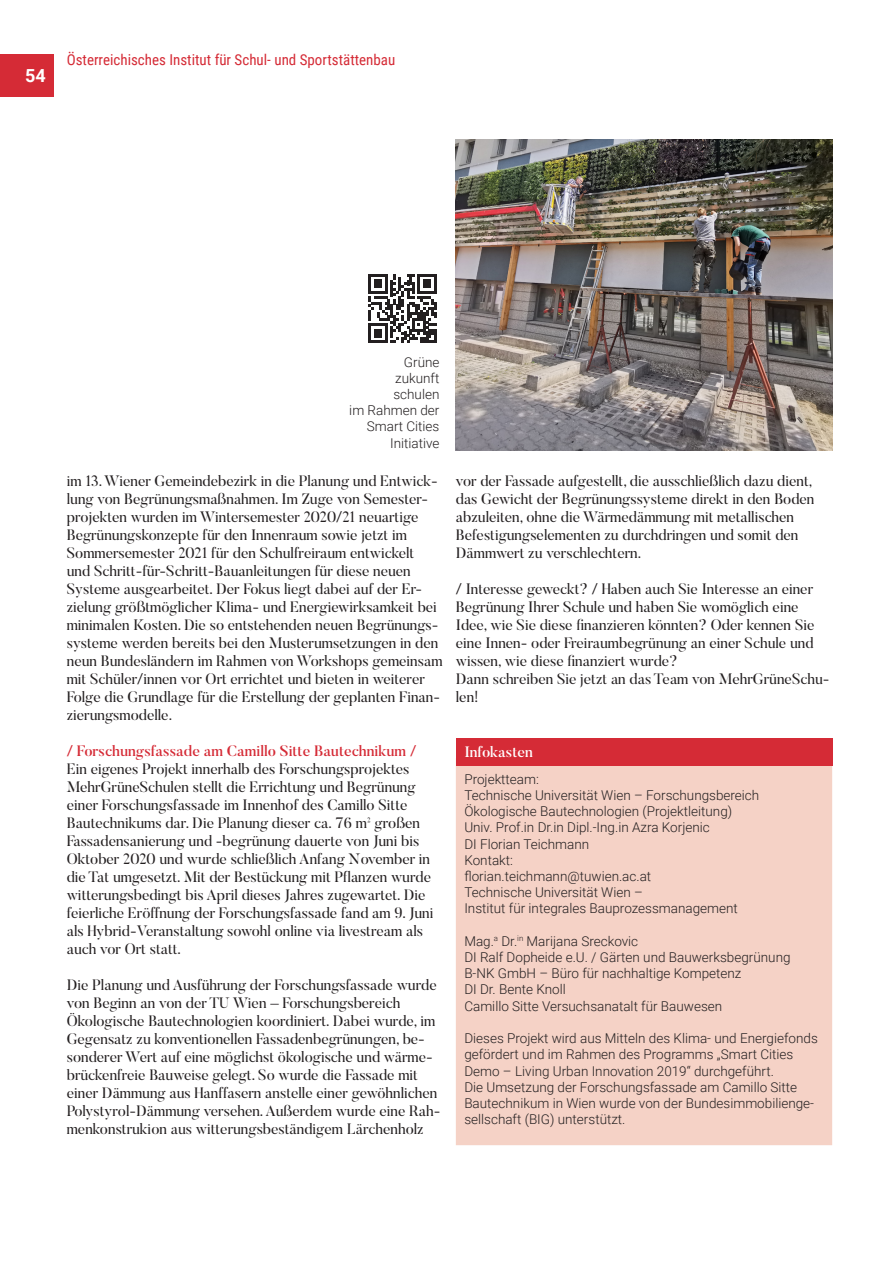
<style>
.page{position:relative;width:893px;height:1263px;background:#fff}
.page>*{position:absolute;margin:0;border:0;box-sizing:border-box;transform-origin:0 0}
.t1{font:700 18px "Roboto";color:#fff}
.t2{font:15px/18px "Butler";color:#231f20}
.t3{font:15px "Roboto Condensed";color:#d52b36}
.t4{font:500 15px "Butler";color:#fff}
.t5{font:300 13.5px/16.2px "Roboto";color:#231f20}
.s1{font-weight:500;color:#d52b36}
</style>
<div class="page">
<div style="left:0;top:54px;width:54px;height:43px;background:#d52b36"></div>
<img style="left:456px;top:139px;width:376px;height:311px">
<div style="left:456px;top:765px;width:376px;height:380px;background:#f5d2c6"></div>
<div style="left:456px;top:738px;width:376px;height:27px;background:#d52b36"></div>
<svg style="left:369px;top:274px;width:68px;height:69px"></svg>
<p class="t1" style="left:25px;top:63px;width:22px">54</p>
<p class="t3" style="left:67px;top:49px;width:330px">Österreichisches Institut für Schul- und Sportstättenbau</p>
<p class="t5" style="left:349px;top:353px;width:92px;text-align:right">Grüne<br>zukunft schulen<br>im Rahmen der<br>Smart Cities<br>Initiative</p>
<p class="t2" style="left:67px;top:472px;width:377px">im 13. Wiener Gemeindebezirk in die Planung und Entwick&shy;lung von Begrünungsmaßnahmen. Im Zuge von Semester&shy;projekten wurden im Wintersemester 2020/21 neuartige Begrünungskonzepte für den Innenraum sowie jetzt im Sommersemester 2021 für den Schulfreiraum entwickelt<br>und Schritt-für-Schritt-Bauanleitungen für diese neuen Systeme ausgearbeitet. Der Fokus liegt dabei auf der Er&shy;zielung größtmöglicher Klima- und Energiewirksamkeit bei minimalen Kosten. Die so entstehenden neuen Begrünungs&shy;systeme werden bereits bei den Musterumsetzungen in den neun Bundesländern im Rahmen von Workshops gemeinsam mit Schüler/innen vor Ort errichtet und bieten in weiterer Folge die Grundlage für die Erstellung der geplanten Finan&shy;zierungsmodelle.</p>
<p class="t2" style="left:67px;top:742px;width:368px"><span class="s1">/ Forschungsfassade am Camillo Sitte Bautechnikum / </span>Ein eigenes Projekt innerhalb des Forschungsprojektes MehrGrüneSchulen stellt die Errichtung und Begrünung einer Forschungsfassade im Innenhof des Camillo Sitte Bautechnikums dar. Die Planung dieser ca. 76 m² großen Fassadensanierung und -begrünung dauerte von Juni bis Oktober 2020 und wurde schließlich Anfang November in die Tat umgesetzt. Mit der Bestückung mit Pflanzen wurde witterungsbedingt bis April dieses Jahres zugewartet. Die feierliche Eröffnung der Forschungsfassade fand am 9. Juni als Hybrid-Veranstaltung sowohl online via livestream als auch vor Ort statt.</p>
<p class="t2" style="left:67px;top:976px;width:375px">Die Planung und Ausführung der Forschungsfassade wurde von Beginn an von der TU Wien – Forschungsbereich Ökologische Bautechnologien koordiniert. Dabei wurde, im Gegensatz zu konventionellen Fassadenbegrünungen, be&shy;sonderer Wert auf eine möglichst ökologische und wärme&shy;brückenfreie Bauweise gelegt. So wurde die Fassade mit einer Dämmung aus Hanffasern anstelle einer gewöhnlichen Polystyrol-Dämmung versehen. Außerdem wurde eine Rah&shy;menkonstrukion aus witterungsbeständigem Lärchenholz</p>
<p class="t2" style="left:456px;top:472px;width:360px">vor der Fassade aufgestellt, die ausschließlich dazu dient, das Gewicht der Begrünungssysteme direkt in den Boden abzuleiten, ohne die Wärmedämmung mit metallischen Befestigungselementen zu durchdringen und somit den Dämmwert zu verschlechtern.</p>
<p class="t2" style="left:456px;top:580px;width:360px">/ Interesse geweckt? / Haben auch Sie Interesse an einer Begrünung Ihrer Schule und haben Sie womöglich eine Idee, wie Sie diese finanzieren könnten? Oder kennen Sie eine Innen- oder Freiraumbegrünung an einer Schule und wissen, wie diese finanziert wurde?</p>
<p class="t2" style="left:456px;top:670px;width:375px">Dann schreiben Sie jetzt an das Team von MehrGrüneSchu&shy;len!</p>
<p class="t4" style="left:464px;top:742px;width:70px">Infokasten</p>
<p class="t5" style="left:464px;top:770px;width:76px">Projektteam:</p>
<p class="t5" style="left:464px;top:787px;width:296px">Technische Universität Wien – Forschungsbereich<br>Ökologische Bautechnologien (Projektleitung)</p>
<p class="t5" style="left:464px;top:819px;width:247px">Univ. Prof.in Dr.in Dipl.-Ing.in Azra Korjenic</p>
<p class="t5" style="left:464px;top:835px;width:126px">DI Florian Teichmann</p>
<p class="t5" style="left:464px;top:851px;width:50px">Kontakt:</p>
<p class="t5" style="left:464px;top:868px;width:188px">florian.teichmann@tuwien.ac.at</p>
<p class="t5" style="left:464px;top:884px;width:275px">Technische Universität Wien –<br>Institut für integrales Bauprozessmanagement</p>
<p class="t5" style="left:464px;top:932px;width:175px">Mag.<sup>a</sup> Dr.<sup>in</sup> Marijana Sreckovic</p>
<p class="t5" style="left:464px;top:949px;width:328px">DI Ralf Dopheide e.U. / Gärten und Bauwerksbegrünung</p>
<p class="t5" style="left:464px;top:965px;width:279px">B-NK GmbH – Büro für nachhaltige Kompetenz</p>
<p class="t5" style="left:464px;top:981px;width:103px">DI Dr. Bente Knoll</p>
<p class="t5" style="left:464px;top:997px;width:259px">Camillo Sitte Versuchsanatalt für Bauwesen</p>
<p class="t5" style="left:464px;top:1030px;width:355px">Dieses Projekt wird aus Mitteln des Klima- und Energiefonds gefördert und im Rahmen des Programms „Smart Cities<br>Demo – Living Urban Innovation 2019“ durchgeführt.</p>
<p class="t5" style="left:464px;top:1078px;width:351px">Die Umsetzung der Forschungsfassade am Camillo Sitte<br>Bautechnikum in Wien wurde von der Bundesimmobilienge&shy;sellschaft (BIG) unterstützt.</p>
</div>
